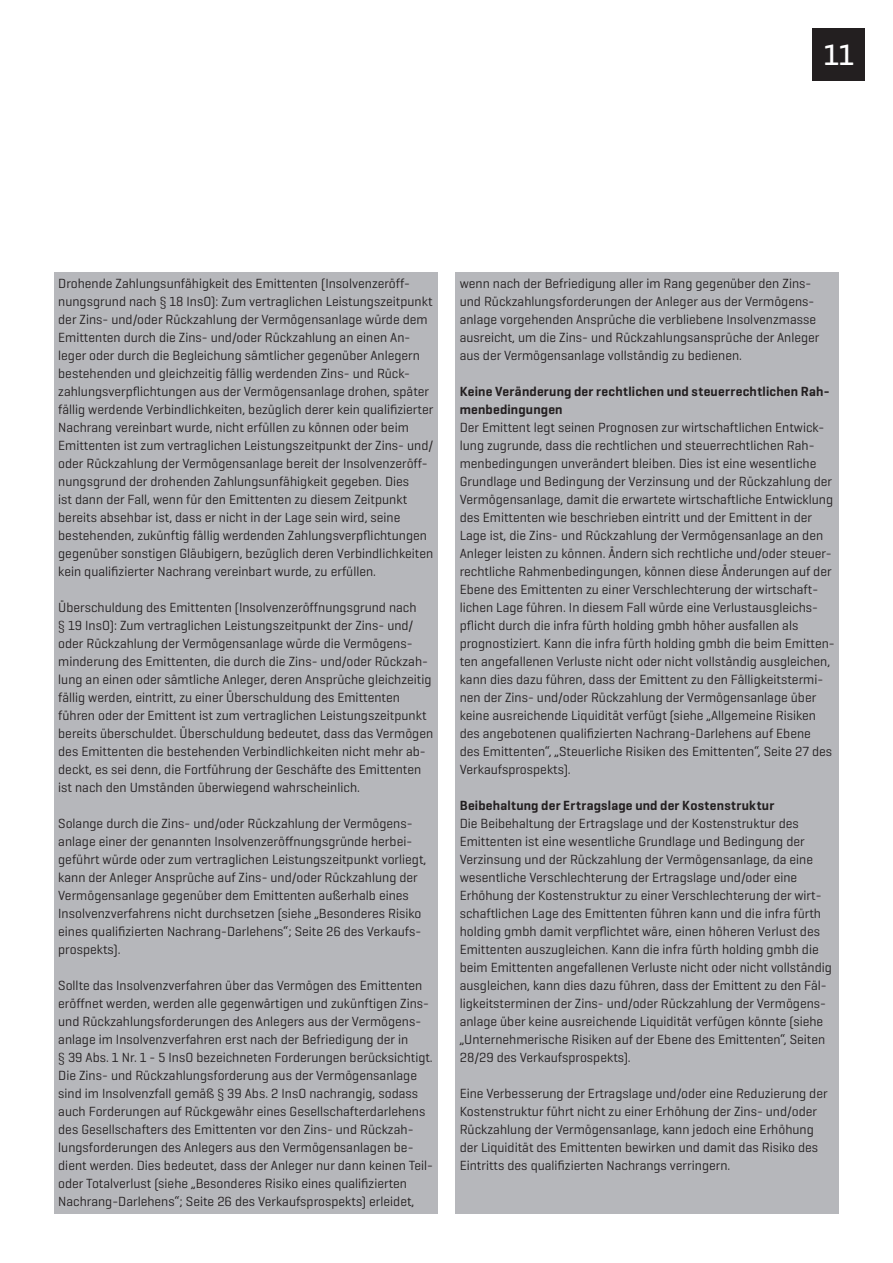
<style>
.page{position:relative;width:893px;height:1263px;background:#fff}
.page>*{position:absolute;margin:0;border:0;box-sizing:border-box;transform-origin:0 0}
.t1{font:500 30px "Geogrotesque";color:#fff}
.Fließtext{font:13.5px/18px "Geogrotesque";color:#231f20}
.Überschrift_3{font:600 13.5px/18px "Geogrotesque";letter-spacing:.01em;color:#231f20}
</style>
<div class="page">
<div style="left:813px;top:28px;width:52px;height:52px;background:#231f20"></div>
<div style="left:54px;top:272px;width:383px;height:941px;background:#b6b7bb"></div>
<div style="left:455px;top:272px;width:384px;height:941px;background:#b6b7bb"></div>
<h1 class="t1" style="left:824px;top:36px;width:32px">11</h1>
<p class="Fließtext" style="left:58px;top:274px;width:377px">Drohende Zahlungsunfähigkeit des Emittenten (Insolvenzeröff&shy;nungsgrund nach § 18 InsO): Zum vertraglichen Leistungszeitpunkt der Zins- und/oder Rückzahlung der Vermögensanlage würde dem Emittenten durch die Zins- und/oder Rückzahlung an einen An&shy;leger oder durch die Begleichung sämtlicher gegenüber Anlegern bestehenden und gleichzeitig fällig werdenden Zins- und Rück&shy;zahlungsverpflichtungen aus der Vermögensanlage drohen, später fällig werdende Verbindlichkeiten, bezüglich derer kein qualifizierter Nachrang vereinbart wurde, nicht erfüllen zu können oder beim Emittenten ist zum vertraglichen Leistungszeitpunkt der Zins- und/ oder Rückzahlung der Vermögensanlage bereit der Insolvenzeröff&shy;nungsgrund der drohenden Zahlungsunfähigkeit gegeben. Dies<br>ist dann der Fall, wenn für den Emittenten zu diesem Zeitpunkt bereits absehbar ist, dass er nicht in der Lage sein wird, seine bestehenden, zukünftig fällig werdenden Zahlungsverpflichtungen gegenüber sonstigen Gläubigern, bezüglich deren Verbindlichkeiten kein qualifizierter Nachrang vereinbart wurde, zu erfüllen.</p>
<p class="Fließtext" style="left:58px;top:598px;width:376px">Überschuldung des Emittenten (Insolvenzeröffnungsgrund nach<br>§ 19 InsO): Zum vertraglichen Leistungszeitpunkt der Zins- und/ oder Rückzahlung der Vermögensanlage würde die Vermögens&shy;minderung des Emittenten, die durch die Zins- und/oder Rückzah&shy;lung an einen oder sämtliche Anleger, deren Ansprüche gleichzeitig fällig werden, eintritt, zu einer Überschuldung des Emittenten führen oder der Emittent ist zum vertraglichen Leistungszeitpunkt bereits überschuldet. Überschuldung bedeutet, dass das Vermögen des Emittenten die bestehenden Verbindlichkeiten nicht mehr ab&shy;deckt, es sei denn, die Fortführung der Geschäfte des Emittenten ist nach den Umständen überwiegend wahrscheinlich.</p>
<p class="Fließtext" style="left:58px;top:814px;width:370px">Solange durch die Zins- und/oder Rückzahlung der Vermögens&shy;anlage einer der genannten Insolvenzeröffnungsgründe herbei&shy;geführt würde oder zum vertraglichen Leistungszeitpunkt vorliegt, kann der Anleger Ansprüche auf Zins- und/oder Rückzahlung der Vermögensanlage gegenüber dem Emittenten außerhalb eines Insolvenzverfahrens nicht durchsetzen (siehe „Besonderes Risiko eines qualifizierten Nachrang-Darlehens“; Seite 26 des Verkaufs&shy;prospekts).</p>
<p class="Fließtext" style="left:58px;top:976px;width:376px">Sollte das Insolvenzverfahren über das Vermögen des Emittenten eröffnet werden, werden alle gegenwärtigen und zukünftigen Zins&shy;und Rückzahlungsforderungen des Anlegers aus der Vermögens&shy;anlage im Insolvenzverfahren erst nach der Befriedigung der in<br>§ 39 Abs. 1 Nr. 1 - 5 InsO bezeichneten Forderungen berücksichtigt.<br>Die Zins- und Rückzahlungsforderung aus der Vermögensanlage sind im Insolvenzfall gemäß § 39 Abs. 2 InsO nachrangig, sodass auch Forderungen auf Rückgewähr eines Gesellschafterdarlehens des Gesellschafters des Emittenten vor den Zins- und Rückzah&shy;lungsforderungen des Anlegers aus den Vermögensanlagen be&shy;dient werden. Dies bedeutet, dass der Anleger nur dann keinen Teil&shy;oder Totalverlust (siehe „Besonderes Risiko eines qualifizierten Nachrang-Darlehens“; Seite 26 des Verkaufsprospekts) erleidet,</p>
<p class="Fließtext" style="left:460px;top:274px;width:361px">wenn nach der Befriedigung aller im Rang gegenüber den Zins&shy;und Rückzahlungsforderungen der Anleger aus der Vermögens&shy;anlage vorgehenden Ansprüche die verbliebene Insolvenzmasse ausreicht, um die Zins- und Rückzahlungsansprüche der Anleger aus der Vermögensanlage vollständig zu bedienen.</p>
<p class="Überschrift_3" style="left:460px;top:382px;width:371px">Keine Veränderung der rechtlichen und steuerrechtlichen Rah&shy;menbedingungen</p>
<p class="Fließtext" style="left:460px;top:418px;width:376px">Der Emittent legt seinen Prognosen zur wirtschaftlichen Entwick&shy;lung zugrunde, dass die rechtlichen und steuerrechtlichen Rah&shy;menbedingungen unverändert bleiben. Dies ist eine wesentliche Grundlage und Bedingung der Verzinsung und der Rückzahlung der Vermögensanlage, damit die erwartete wirtschaftliche Entwicklung des Emittenten wie beschrieben eintritt und der Emittent in der Lage ist, die Zins- und Rückzahlung der Vermögensanlage an den Anleger leisten zu können. Ändern sich rechtliche und/oder steuer&shy;rechtliche Rahmenbedingungen, können diese Änderungen auf der Ebene des Emittenten zu einer Verschlechterung der wirtschaft&shy;lichen Lage führen. In diesem Fall würde eine Verlustausgleichs&shy;pflicht durch die infra fürth holding gmbh höher ausfallen als prognostiziert. Kann die infra fürth holding gmbh die beim Emitten&shy;ten angefallenen Verluste nicht oder nicht vollständig ausgleichen, kann dies dazu führen, dass der Emittent zu den Fälligkeitstermi&shy;nen der Zins- und/oder Rückzahlung der Vermögensanlage über keine ausreichende Liquidität verfügt (siehe „Allgemeine Risiken des angebotenen qualifizierten Nachrang-Darlehens auf Ebene<br>des Emittenten“, „Steuerliche Risiken des Emittenten“, Seite 27 des Verkaufsprospekts).</p>
<p class="Überschrift_3" style="left:460px;top:796px;width:316px">Beibehaltung der Ertragslage und der Kostenstruktur</p>
<p class="Fließtext" style="left:460px;top:814px;width:374px">Die Beibehaltung der Ertragslage und der Kostenstruktur des Emittenten ist eine wesentliche Grundlage und Bedingung der Verzinsung und der Rückzahlung der Vermögensanlage, da eine wesentliche Verschlechterung der Ertragslage und/oder eine Erhöhung der Kostenstruktur zu einer Verschlechterung der wirt&shy;schaftlichen Lage des Emittenten führen kann und die infra fürth holding gmbh damit verpflichtet wäre, einen höheren Verlust des Emittenten auszugleichen. Kann die infra fürth holding gmbh die beim Emittenten angefallenen Verluste nicht oder nicht vollständig ausgleichen, kann dies dazu führen, dass der Emittent zu den Fäl&shy;ligkeitsterminen der Zins- und/oder Rückzahlung der Vermögens&shy;anlage über keine ausreichende Liquidität verfügen könnte (siehe „Unternehmerische Risiken auf der Ebene des Emittenten“, Seiten 28/29 des Verkaufsprospekts).</p>
<p class="Fließtext" style="left:460px;top:1084px;width:369px">Eine Verbesserung der Ertragslage und/oder eine Reduzierung der Kostenstruktur führt nicht zu einer Erhöhung der Zins- und/oder Rückzahlung der Vermögensanlage, kann jedoch eine Erhöhung der Liquidität des Emittenten bewirken und damit das Risiko des Eintritts des qualifizierten Nachrangs verringern.</p>
</div>
